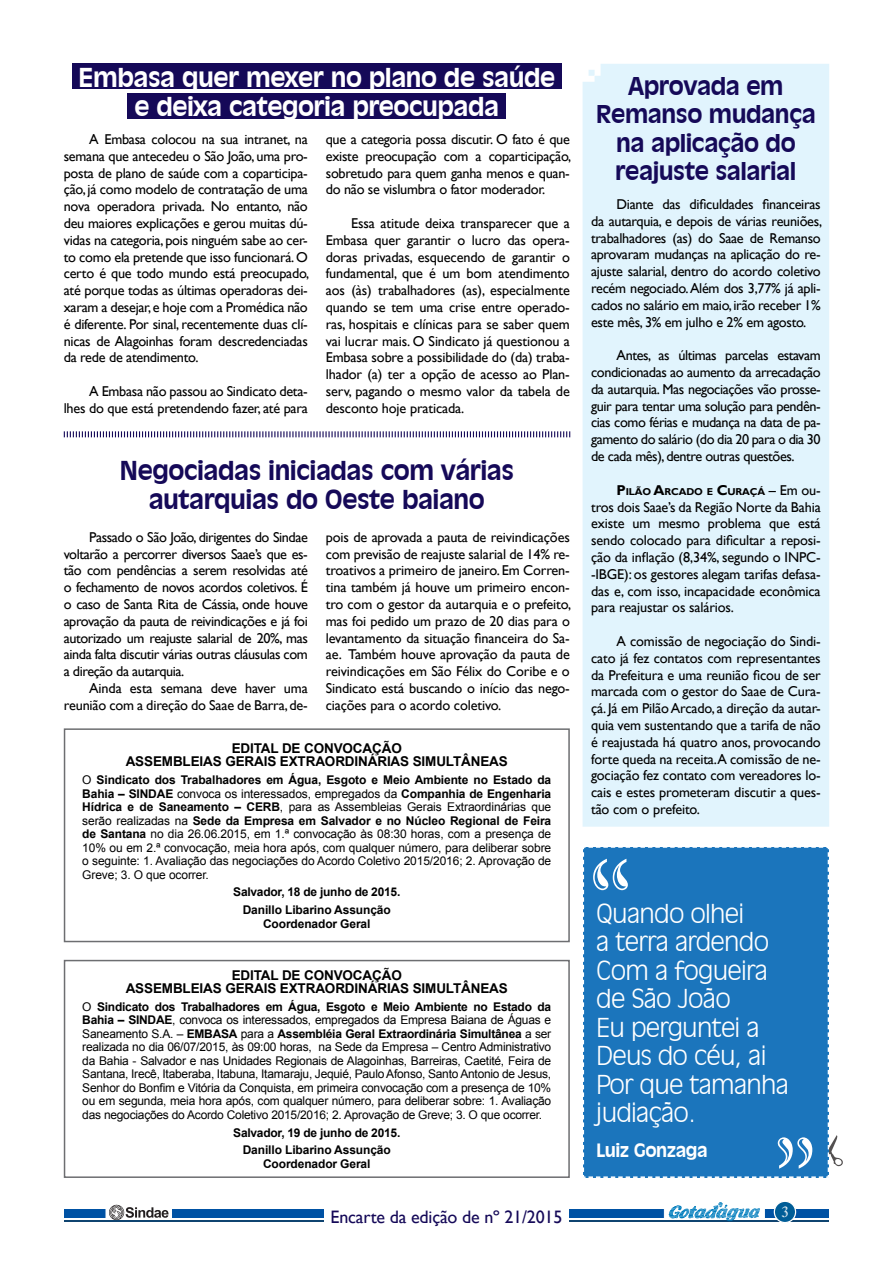
<style>
.page{position:relative;width:893px;height:1263px;background:#fff}
.page>*{position:absolute;margin:0;border:0;box-sizing:border-box;transform-origin:0 0}
.t1{font:99px "Imprint MT Shadow";color:#fff}
.t2{font:300 25.5px/28.5px "Incised 901 BT";letter-spacing:-.03em;color:#fff}
.t3{font:700 25.5px/28.5px "Incised 901 BT";letter-spacing:-.02em;color:#fff;text-align:center}
.t4{font:700 25.5px/28.5px "Incised 901 BT";letter-spacing:-.02em;color:#150958;text-align:center}
.t5{font:700 24px/28.5px "Incised 901 BT";letter-spacing:-.02em;color:#150958;text-align:center}
.t6{font:18px "Gill Sans";letter-spacing:-.01em;color:#150958}
.t7{font:700 18px "Incised 901 BT";letter-spacing:-.03em;color:#fff}
.t8{font:15px "Imprint MT Shadow";color:#fafafb}
.t9{font:14.25px/16.8px "Gill Sans";letter-spacing:-.02em;color:#000;text-align:justify}
.t10{font:700 13.5px/13.5px "Arial";letter-spacing:-.01em;color:#000;text-align:center}
.t11{font:12px/13.5px "Arial";letter-spacing:-.015em;color:#000;text-align:justify}
.t12{font:700 12px/17.7px "Arial";letter-spacing:-.01em;color:#000;text-align:center}
.t13{font:700 10.05px "Gill Sans";letter-spacing:-.015em;color:#000}
.s1{font-weight:700}
.s2{font-size:14.25px}
.s3{font-weight:400;font-size:14.25px}
</style>
<div class="page">
<div style="left:583px;top:64px;width:246px;height:763px;background:#e1f4fd"></div>
<svg style="left:583px;top:847px;width:260px;height:331px;background:#297dc0"></svg>
<div style="left:72px;top:64px;width:489px;height:25px;background:#150958"></div>
<div style="left:128px;top:93px;width:378px;height:26px;background:#150958"></div>
<div style="left:64px;top:960px;width:506px;height:218px;border:2px solid #6d6e71"></div>
<svg style="left:64px;top:431px;width:506px;height:6px"></svg>
<div style="left:64px;top:728px;width:506px;height:214px;border:2px solid #6d6e71"></div>
<div style="left:65px;top:1209px;width:764px;height:9px;background:#0052a4"></div>
<div style="left:106px;top:1197px;width:66px;height:30px;background:#fff"></div>
<div style="left:664px;top:1196px;width:101px;height:29px;background:#fff"></div>
<hr style="left:65px;top:1221px;width:764px;height:1px;background:#0f4470">
<div style="left:774px;top:1201px;width:22px;height:21px;background:#f6f8fa;border-radius:50%"></div>
<div style="left:774px;top:1201px;width:22px;height:22px;background:#005d97;border:1px solid #fff;border-radius:50%"></div>
<svg style="left:669px;top:1202px;width:91px;height:19px"></svg>
<svg style="left:109px;top:1205px;width:60px;height:15px"></svg>
<div style="left:324px;top:1204px;width:245px;height:25px;background:#fff"></div>
<h2 class="t3" style="left:78px;top:64px;width:479px">Embasa quer mexer no plano de saúde e deixa categoria preocupada</h2>
<p class="t9" style="left:64px;top:131px;width:247px;text-indent:26px">A Embasa colocou na sua intranet, na semana que antecedeu o São João, uma pro&shy;posta de plano de saúde com a coparticipa&shy;ção, já como modelo de contratação de uma nova operadora privada. No entanto, não deu maiores explicações e gerou muitas dú&shy;vidas na categoria, pois ninguém sabe ao cer&shy;to como ela pretende que isso funcionará. O certo é que todo mundo está preocupado, até porque todas as últimas operadoras dei&shy;xaram a desejar, e hoje com a Promédica não é diferente. Por sinal, recentemente duas clí&shy;nicas de Alagoinhas foram descredenciadas da rede de atendimento.</p>
<p class="t9" style="left:64px;top:383px;width:246px;text-align:right">A Embasa não passou ao Sindicato deta-<br>lhes do que está pretendendo fazer, até para</p>
<p class="t9" style="left:326px;top:131px;width:247px">que a categoria possa discutir. O fato é que existe preocupação com a coparticipação, sobretudo para quem ganha menos e quan&shy;do não se vislumbra o fator moderador.</p>
<p class="t9" style="left:326px;top:215px;width:246px;text-indent:26px">Essa atitude deixa transparecer que a Embasa quer garantir o lucro das opera&shy;doras privadas, esquecendo de garantir o fundamental, que é um bom atendimento aos (às) trabalhadores (as), especialmente quando se tem uma crise entre operado&shy;ras, hospitais e clínicas para se saber quem vai lucrar mais. O Sindicato já questionou a Embasa sobre a possibilidade do (da) traba&shy;lhador (a) ter a opção de acesso ao Plan&shy;serv, pagando o mesmo valor da tabela de desconto hoje praticada.</p>
<h2 class="t4" style="left:120px;top:456px;width:396px">Negociadas iniciadas com várias autarquias do Oeste baiano</h2>
<p class="t9" style="left:64px;top:528px;width:246px;text-indent:26px">Passado o São João, dirigentes do Sindae voltarão a percorrer diversos Saae’s que es&shy;tão com pendências a serem resolvidas até o fechamento de novos acordos coletivos. É o caso de Santa Rita de Cássia, onde houve aprovação da pauta de reivindicações e já foi autorizado um reajuste salarial de 20%, mas ainda falta discutir várias outras cláusulas com a direção da autarquia.</p>
<p class="t9" style="left:64px;top:680px;width:246px;text-align:right">Ainda esta semana deve haver uma reunião com a direção do Saae de Barra, de-</p>
<p class="t9" style="left:326px;top:528px;width:247px">pois de aprovada a pauta de reivindicações com previsão de reajuste salarial de 14% re&shy;troativos a primeiro de janeiro. Em Corren&shy;tina também já houve um primeiro encon&shy;tro com o gestor da autarquia e o prefeito, mas foi pedido um prazo de 20 dias para o levantamento da situação financeira do Sa&shy;ae. Também houve aprovação da pauta de reivindicações em São Félix do Coribe e o Sindicato está buscando o início das nego&shy;ciações para o acordo coletivo.</p>
<p class="t10" style="left:126px;top:741px;width:384px">EDITAL DE CONVOCAÇÃO<br>ASSEMBLEIAS GERAIS EXTRAORDINÁRIAS SIMULTÂNEAS</p>
<p class="t11" style="left:82px;top:773px;width:470px">O <span class="s1">Sindicato dos Trabalhadores em Água, Esgoto e Meio Ambiente no Estado da Bahia – SINDAE</span> convoca os interessados, empregados da <span class="s1">Companhia de Engenharia Hídrica e de Saneamento – CERB</span>, para as Assembleias Gerais Extraordinárias que serão realizadas na <span class="s1">Sede da Empresa em Salvador e no Núcleo Regional de Feira de Santana</span> no dia 26.06.2015, em 1.ª convocação às 08:30 horas, com a presença de 10% ou em 2.ª convocação, meia hora após, com qualquer número, para deliberar sobre o seguinte: 1. Avaliação das negociações do Acordo Coletivo 2015/2016; 2. Aprovação de Greve; 3. O que ocorrer.</p>
<p class="t12" style="left:233px;top:883px;width:169px">Salvador, 18 de junho de 2015.<br>Danillo Libarino Assunção</p>
<p class="t12" style="left:263px;top:915px;width:109px">Coordenador Geral</p>
<p class="t10" style="left:126px;top:968px;width:384px">EDITAL DE CONVOCAÇÃO<br>ASSEMBLEIAS GERAIS EXTRAORDINÁRIAS SIMULTÂNEAS</p>
<p class="t11" style="left:82px;top:1000px;width:470px">O <span class="s1">Sindicato dos Trabalhadores em Água, Esgoto e Meio Ambiente no Estado da Bahia – SINDAE</span>, convoca os interessados, empregados da Empresa Baiana de Águas e Saneamento S.A. – <span class="s1">EMBASA</span> para a <span class="s1">Assembléia Geral Extraordinária Simultânea</span> a ser realizada no dia 06/07/2015, às 09:00 horas, na Sede da Empresa – Centro Administrativo da Bahia - Salvador e nas Unidades Regionais de Alagoinhas, Barreiras, Caetité, Feira de Santana, Irecê, Itaberaba, Itabuna, Itamaraju, Jequié, Paulo Afonso, Santo Antonio de Jesus, Senhor do Bonfim e Vitória da Conquista, em primeira convocação com a presença de 10% ou em segunda, meia hora após, com qualquer número, para deliberar sobre: 1. Avaliação das negociações do Acordo Coletivo 2015/2016; 2. Aprovação de Greve; 3. O que ocorrer.</p>
<p class="t12" style="left:233px;top:1124px;width:169px">Salvador, 19 de junho de 2015.<br>Danillo Libarino Assunção</p>
<p class="t12" style="left:263px;top:1155px;width:109px">Coordenador Geral</p>
<p class="t6" style="left:331px;top:1206px;width:233px">Encarte da edição de nº 21/2015</p>
<h3 class="t5" style="left:596px;top:72px;width:222px">Aprovada em<br>Remanso mudança na aplicação do reajuste salarial</h3>
<p class="t9" style="left:591px;top:196px;width:233px;text-indent:26px">Diante das dificuldades financeiras da autarquia, e depois de várias reuniões, trabalhadores (as) do Saae de Remanso aprovaram mudanças na aplicação do re&shy;ajuste salarial, dentro do acordo coletivo recém negociado. Além dos 3,77% já apli&shy;cados no salário em maio, irão receber 1% este mês, 3% em julho e 2% em agosto.</p>
<p class="t9" style="left:591px;top:347px;width:231px;text-indent:26px">Antes, as últimas parcelas estavam condicionadas ao aumento da arrecadação da autarquia. Mas negociações vão prosse&shy;guir para tentar uma solução para pendên&shy;cias como férias e mudança na data de pa&shy;gamento do salário (do dia 20 para o dia 30 de cada mês), dentre outras questões.</p>
<p class="t13" style="left:617px;top:485px;width:206px"><span class="s2">P</span>ILÃO <span class="s2">A</span>RCADO E <span class="s2">C</span>URAÇÁ <span class="s3">– Em ou-</span></p>
<p class="t9" style="left:591px;top:498px;width:231px">tros dois Saae’s da Região Norte da Bahia existe um mesmo problema que está sendo colocado para dificultar a reposi&shy;ção da inflação (8,34%, segundo o INPC--IBGE): os gestores alegam tarifas defasa&shy;das e, com isso, incapacidade econômica para reajustar os salários.</p>
<p class="t9" style="left:591px;top:632px;width:231px;text-indent:26px">A comissão de negociação do Sindi&shy;cato já fez contatos com representantes da Prefeitura e uma reunião ficou de ser marcada com o gestor do Saae de Cura&shy;çá. Já em Pilão Arcado, a direção da autar&shy;quia vem sustentando que a tarifa de não é reajustada há quatro anos, provocando forte queda na receita.A comissão de ne&shy;gociação fez contato com vereadores lo&shy;cais e estes prometeram discutir a ques&shy;tão com o prefeito.</p>
<h1 class="t1" style="left:589px;top:836px;width:45px">“</h1>
<h2 class="t2" style="left:596px;top:899px;width:194px">Quando olhei<br>a terra ardendo<br>Com a fogueira de São João<br>Eu perguntei a<br>Deus do céu, ai<br>Por que tamanha judiação.</h2>
<p class="t7" style="left:596px;top:1139px;width:113px">Luiz Gonzaga</p>
<h1 class="t1" style="left:773px;top:1115px;width:45px">”</h1>
<p class="t8" style="left:781px;top:1203px;width:9px">3</p>
</div>
